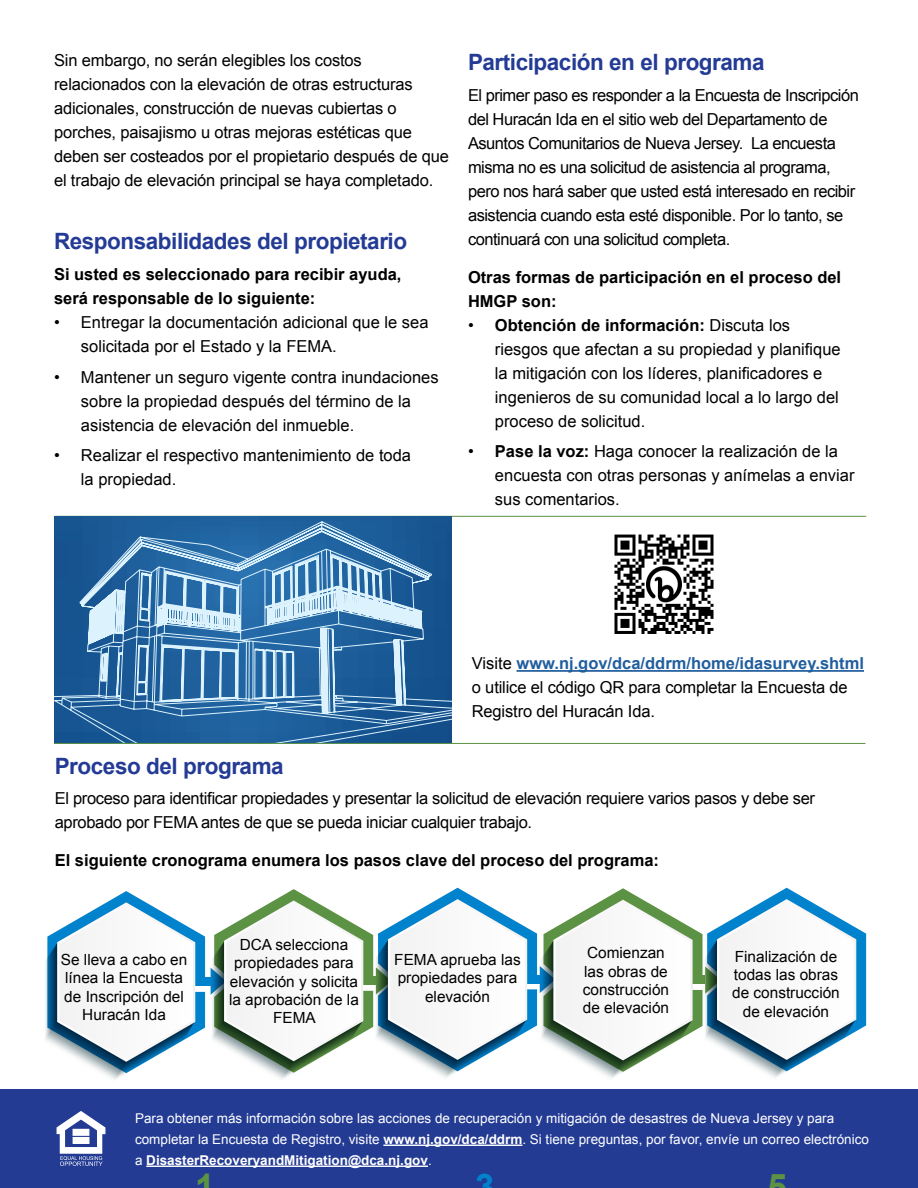
<style>
.page{position:relative;width:918px;height:1188px;background:#fff}
.page>*{position:absolute;margin:0;border:0;box-sizing:border-box;transform-origin:0 0}
.t1{font:700 35.4px "Arial";color:#5c9243}
.t2{font:700 35.4px "Arial";color:#0182cd}
.t3{font:700 22.5px "Arial";letter-spacing:-.02em;color:#243b95}
.t4{font:16.5px/24px "Arial";letter-spacing:-.01em;color:#000}
.t5{font:16.5px/24px "Arial";letter-spacing:-.03em;color:#000}
.t6{font:700 16.5px/24px "Arial";color:#000}
.t7{font:15.3px/18.5px "Arial";color:#000;text-align:center}
.t8{font:13.5px/21px "Arial";color:#fff}
.s1{font-weight:700}
.s2{font-weight:700;color:#215e9e}
</style>
<div class="page">
<div style="left:0;top:1089px;width:918px;height:99px;background:#243b94"></div>
<svg style="left:57px;top:1111px;width:48px;height:55px"></svg>
<hr style="left:383px;top:1145px;width:139px;height:1px;background:#fff">
<hr style="left:146px;top:1166px;width:282px;height:1px;background:#fff">
<svg style="left:45px;top:888px;width:821px;height:191px"></svg>
<img style="left:614px;top:534px;width:100px;height:100px">
<hr style="left:517px;top:670px;width:347px;height:2px;background:#215e9e">
<hr style="left:55px;top:516px;width:811px;height:1px;background:#5c9243">
<svg style="left:55px;top:521px;width:396px;height:222px;background:#457daf"></svg>
<hr style="left:54px;top:743px;width:812px;height:1px;background:#5c9243">
<p class="t4" style="left:54px;top:48px;width:396px">Sin embargo, no serán elegibles los costos relacionados con la elevación de otras estructuras adicionales, construcción de nuevas cubiertas o porches, paisajismo u otras mejoras estéticas que deben ser costeados por el propietario después de que el trabajo de elevación principal se haya completado.</p>
<h2 class="t3" style="left:54px;top:226px;width:355px">Responsabilidades del propietario</h2>
<p class="t6" style="left:54px;top:263px;width:349px">Si usted es seleccionado para recibir ayuda, será responsable de lo siguiente:</p>
<p class="t4" style="left:81px;top:310px;width:349px;text-indent:-27px">• Entregar la documentación adicional que le sea solicitada por el Estado y la FEMA.</p>
<p class="t4" style="left:81px;top:365px;width:359px;text-indent:-27px">• Mantener un seguro vigente contra inundaciones sobre la propiedad después del término de la asistencia de elevación del inmueble.</p>
<p class="t4" style="left:81px;top:444px;width:332px;text-indent:-27px">• Realizar el respectivo mantenimiento de toda la propiedad.</p>
<h2 class="t3" style="left:468px;top:48px;width:298px">Participación en el programa</h2>
<p class="t5" style="left:468px;top:84px;width:392px">El primer paso es responder a la Encuesta de Inscripción del Huracán Ida en el sitio web del Departamento de Asuntos Comunitarios de Nueva Jersey. La encuesta misma no es una solicitud de asistencia al programa, pero nos hará saber que usted está interesado en recibir asistencia cuando esta esté disponible. Por lo tanto, se continuará con una solicitud completa.</p>
<p class="t6" style="left:468px;top:265px;width:375px">Otras formas de participación en el proceso del<br>HMGP son:</p>
<p class="t4" style="left:495px;top:313px;width:347px;text-indent:-27px">• <span class="s1">Obtención de información:</span> Discuta los riesgos que afectan a su propiedad y planifique la mitigación con los líderes, planificadores e ingenieros de su comunidad local a lo largo del proceso de solicitud.</p>
<p class="t4" style="left:495px;top:440px;width:361px;text-indent:-27px">• <span class="s1">Pase la voz:</span> Haga conocer la realización de la encuesta con otras personas y anímelas a enviar sus comentarios.</p>
<p class="t4" style="left:472px;top:652px;width:394px">Visite <span class="s2">www.nj.gov/dca/ddrm/home/idasurvey.shtml </span>o utilice el código QR para completar la Encuesta de<br>Registro del Huracán Ida.</p>
<h2 class="t3" style="left:55px;top:751px;width:231px">Proceso del programa</h2>
<p class="t4" style="left:55px;top:787px;width:762px">El proceso para identificar propiedades y presentar la solicitud de elevación requiere varios pasos y debe ser aprobado por FEMA antes de que se pueda iniciar cualquier trabajo.</p>
<p class="t6" style="left:55px;top:849px;width:606px">El siguiente cronograma enumera los pasos clave del proceso del programa:</p>
<p class="t7" style="left:229px;top:935px;width:131px">DCA selecciona propiedades para elevación y solicita la aprobación de la<br>FEMA</p>
<p class="t7" style="left:61px;top:950px;width:128px">Se lleva a cabo en línea la Encuesta de Inscripción del<br>Huracán Ida</p>
<p class="t7" style="left:394px;top:950px;width:128px">FEMA aprueba las propiedades para elevación</p>
<p class="t7" style="left:583px;top:944px;width:88px;text-align:left">Comienzan las obras de construcción de elevación</p>
<p class="t7" style="left:732px;top:947px;width:109px">Finalización de todas las obras de construcción de elevación</p>
<p class="t8" style="left:135px;top:1108px;width:736px">Para obtener más información sobre las acciones de recuperación y mitigación de desastres de Nueva Jersey y para completar la Encuesta de Registro, visite <span class="s1">www.nj.gov/dca/ddrm</span>. Si tiene preguntas, por favor, envíe un correo electrónico a <span class="s1">DisasterRecoveryandMitigation@dca.nj.gov</span>.</p>
<h1 class="t1" style="left:195px;top:1163px;width:21px">1</h1>
<h1 class="t2" style="left:475px;top:1163px;width:21px">3</h1>
<h1 class="t1" style="left:767px;top:1163px;width:21px">5</h1>
</div>
